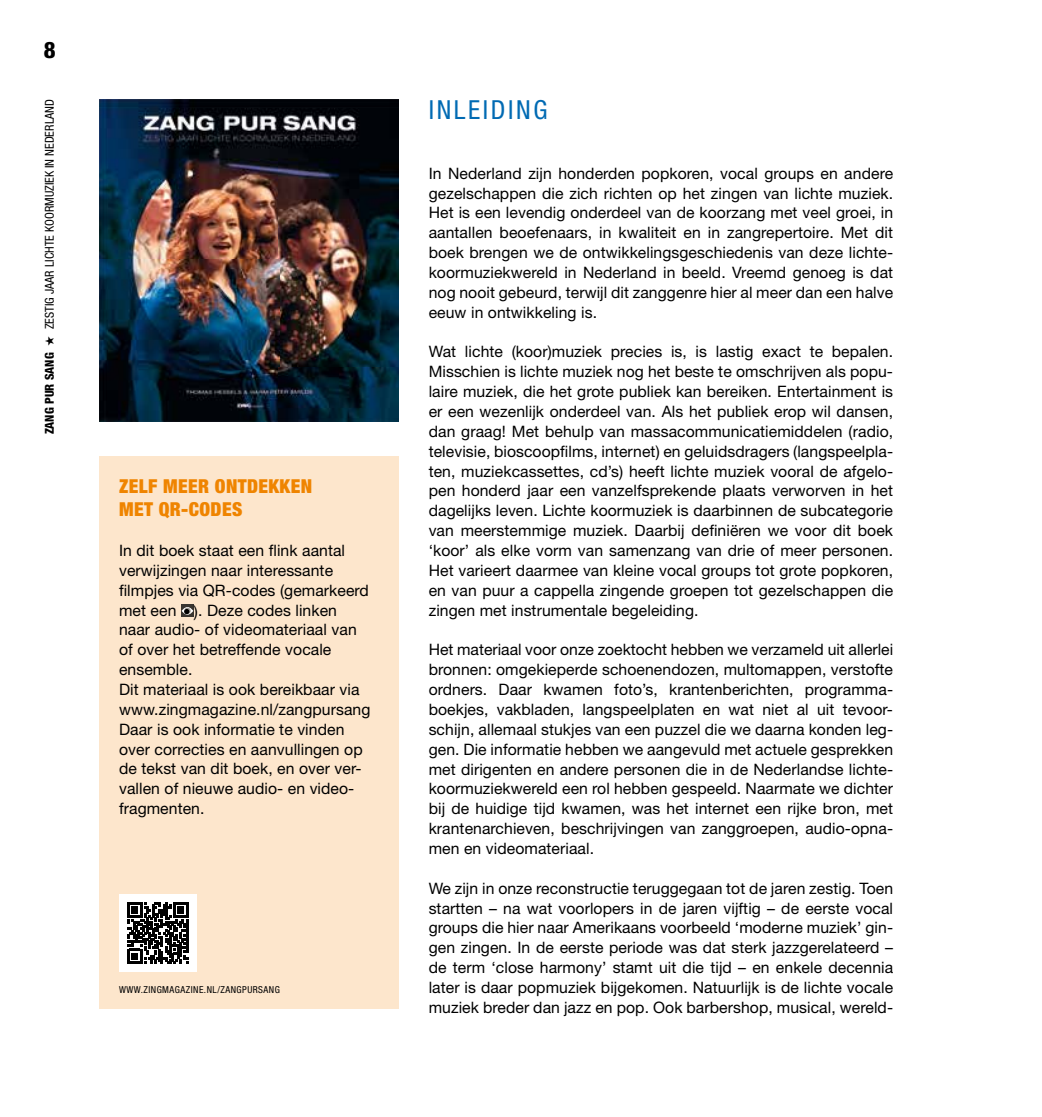
<style>
.page{position:relative;width:1042px;height:1117px;background:#fff}
.page>*{position:absolute;margin:0;border:0;box-sizing:border-box;transform-origin:0 0}
.t1{font:condensed 26.25px "Helvetica Neue LT Std";letter-spacing:.1em;color:#006ab3}
.t2{font:800 condensed 22.75px "Helvetica Neue LT Std";color:#000}
.t3{font:900 condensed 19.25px/23.1px "Helvetica Neue LT Std";letter-spacing:.02em;color:#ef8400}
.t4{font:15.75px/19.8px "Helvetica Neue LT Std";letter-spacing:.005em;color:#000;text-align:justify}
.t5{font:condensed 12.25px "Helvetica Neue LT Std";color:#000}
.t6{font:condensed 9.62px "Helvetica Neue LT Std";letter-spacing:.05em;color:#000}
.s1{font-weight:800}
</style>
<div class="page">
<div style="left:99px;top:456px;width:300px;height:552px;background:#fde6cc"></div>
<div style="left:181px;top:604px;width:13px;height:13px;background:#393530"></div>
<svg style="left:182px;top:607px;width:11px;height:7px"></svg>
<svg style="left:184px;top:608px;width:5px;height:6px"></svg>
<div style="left:119px;top:894px;width:77px;height:77px;background:#fff"></div>
<svg style="left:127px;top:902px;width:61px;height:61px"></svg>
<img style="left:99px;top:99px;width:300px;height:322px">
<h2 class="t2" style="left:44px;top:36px;width:13px">8</h2>
<p class="t5" style="left:43px;top:434px;width:336px;rotate:-90deg"><span class="s1">ZANG PUR SANG</span> ★ ZESTIG JAAR LICHTE KOORMUZIEK IN NEDERLAND</p>
<p class="t3" style="left:119px;top:474px;width:194px">ZELF MEER ONTDEKKEN<br>MET QR-CODES</p>
<p class="t4" style="left:119px;top:540px;width:253px;text-align:left">In dit boek staat een flink aantal verwijzingen naar interessante filmpjes via QR-codes (gemarkeerd met een ). Deze codes linken naar audio- of videomateriaal van of over het betreffende vocale ensemble.<br>Dit materiaal is ook bereikbaar via www.zingmagazine.nl/zangpursang<br>Daar is ook informatie te vinden over correcties en aanvullingen op de tekst van dit boek, en over ver&shy;vallen of nieuwe audio- en video&shy;fragmenten.</p>
<p class="t6" style="left:119px;top:983px;width:162px">WWW.ZINGMAGAZINE.NL/ZANGPURSANG</p>
<h1 class="t1" style="left:429px;top:95px;width:120px">INLEIDING</h1>
<p class="t4" style="left:429px;top:163px;width:466px">In Nederland zijn honderden popkoren, vocal groups en andere gezelschappen die zich richten op het zingen van lichte muziek.<br>Het is een levendig onderdeel van de koorzang met veel groei, in aantallen beoefenaars, in kwaliteit en in zangrepertoire. Met dit boek brengen we de ontwikkelingsgeschiedenis van deze lichte&shy;koormuziekwereld in Nederland in beeld. Vreemd genoeg is dat nog nooit gebeurd, terwijl dit zanggenre hier al meer dan een halve eeuw in ontwikkeling is.</p>
<p class="t4" style="left:429px;top:341px;width:466px">Wat lichte (koor)muziek precies is, is lastig exact te bepalen.<br>Misschien is lichte muziek nog het beste te omschrijven als popu&shy;laire muziek, die het grote publiek kan bereiken. Enter tainment is er een wezenlijk onderdeel van. Als het publiek erop wil dansen, dan graag! Met behulp van massacommunicatie middelen (radio, televisie, bioscoopfilms, internet) en geluids dragers (langspeelpla&shy;ten, muziekcassettes, cd’s) heeft lichte muziek vooral de afgelo&shy;pen honderd jaar een vanzelfsprekende plaats verworven in het dagelijks leven. Lichte koormuziek is daarbinnen de subcategorie van meerstemmige muziek. Daarbij definiëren we voor dit boek ‘koor’ als elke vorm van samenzang van drie of meer personen.<br>Het varieert daarmee van kleine vocal groups tot grote popkoren, en van puur a cappella zingende groepen tot gezelschappen die zingen met instrumentale begeleiding.</p>
<p class="t4" style="left:429px;top:639px;width:466px">Het materiaal voor onze zoektocht hebben we verzameld uit allerlei bronnen: omgekieperde schoenendozen, multomappen, verstofte ordners. Daar kwamen foto’s, krantenberichten, pro gram ma&shy;boekjes, vakbladen, langspeelplaten en wat niet al uit te voor&shy;schijn, allemaal stukjes van een puzzel die we daarna konden leg&shy;gen. Die informatie hebben we aangevuld met actuele gesprekken met dirigenten en andere personen die in de Nederlandse lichte&shy;koormuziekwereld een rol hebben gespeeld. Naarmate we dichter bij de huidige tijd kwamen, was het internet een rijke bron, met krantenarchieven, beschrijvingen van zanggroepen, audio-opna&shy;men en videomateriaal.</p>
<p class="t4" style="left:429px;top:877px;width:466px">We zijn in onze reconstructie teruggegaan tot de jaren zestig. Toen startten – na wat voorlopers in de jaren vijftig – de eerste vocal groups die hier naar Amerikaans voorbeeld ‘moderne muziek’ gin&shy;gen zingen. In de eerste periode was dat sterk jazzgerelateerd – de term ‘close harmony’ stamt uit die tijd – en enkele decennia later is daar popmuziek bijgekomen. Natuurlijk is de lichte vocale muziek breder dan jazz en pop. Ook barbershop, musical, wereld-</p>
</div>
